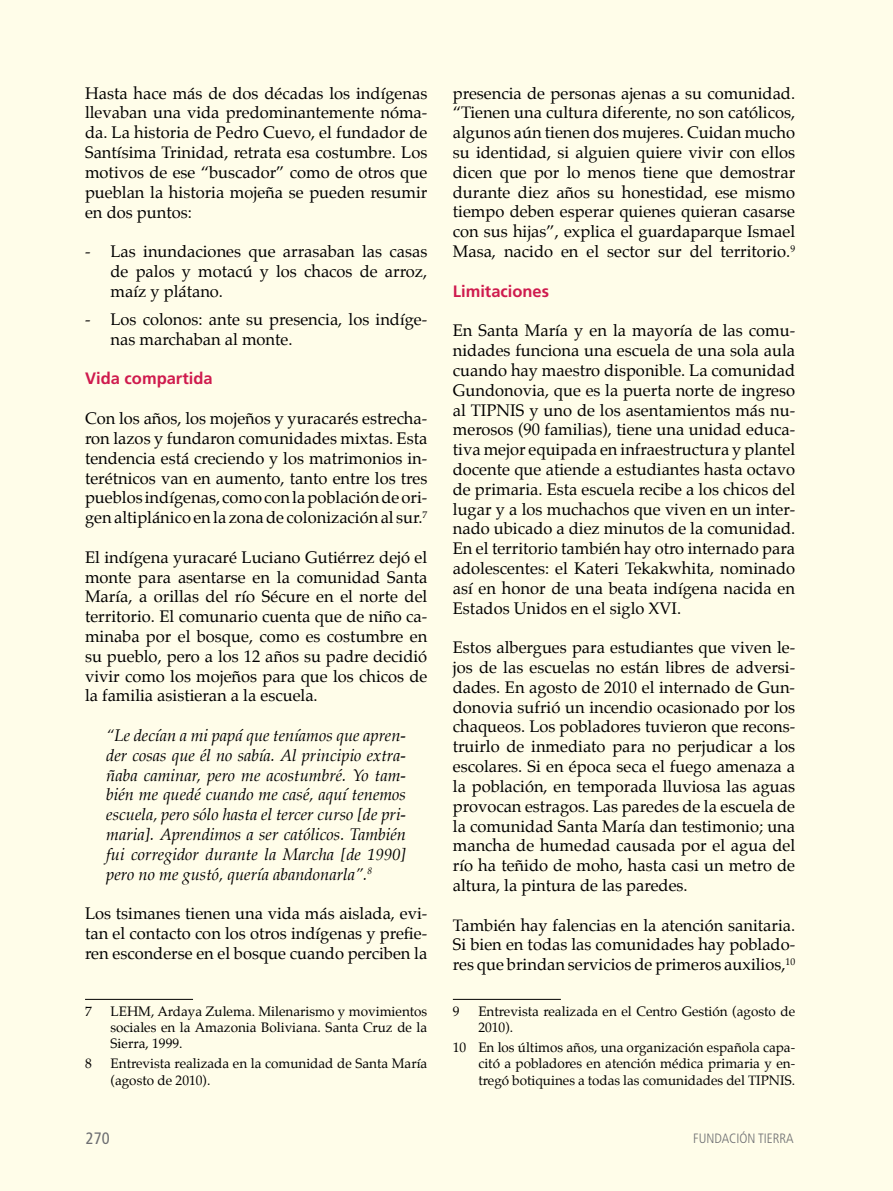
<style>
.page{position:relative;width:893px;height:1191px;background:#fffde9}
.page>*{position:absolute;margin:0;border:0;box-sizing:border-box;transform-origin:0 0}
.t1{font:16.5px/19.8px "Palatino";color:#000;text-align:justify}
.t2{font:italic 16.5px/19.8px "Palatino";color:#000;text-align:justify}
.t3{font:700 16.5px "Frutiger";color:#cf1b4e}
.t4{font:condensed 16.5px "Frutiger";color:#6d6e71}
.t5{font:13.5px/16.2px "Palatino";color:#000;text-align:justify}
.t6{font:300 condensed 13.5px "Frutiger";color:#6d6e71}
</style>
<div class="page">
<hr style="left:85px;top:999px;width:108px;height:1px;background:#000">
<hr style="left:453px;top:999px;width:108px;height:1px;background:#000">
<p class="t1" style="left:85px;top:83px;width:344px">Hasta hace más de dos décadas los indígenas llevaban una vida predominantemente nóma&shy;da. La historia de Pedro Cuevo, el fundador de Santísima Trinidad, retrata esa costumbre. Los motivos de ese “buscador” como de otros que pueblan la historia mojeña se pueden resumir en dos puntos:</p>
<p class="t1" style="left:111px;top:241px;width:318px;text-indent:-26px">- Las inundaciones que arrasaban las casas de palos y motacú y los chacos de arroz, maíz y plátano.</p>
<p class="t1" style="left:111px;top:309px;width:318px;text-indent:-26px">- Los colonos: ante su presencia, los indíge&shy;nas marchaban al monte.</p>
<p class="t3" style="left:85px;top:369px;width:129px">Vida compartida</p>
<p class="t1" style="left:85px;top:408px;width:344px">Con los años, los mojeños y yuracarés estrecha&shy;ron lazos y fundaron comunidades mixtas. Esta tendencia está creciendo y los matrimonios in&shy;terétnicos van en aumento, tanto entre los tres pueblos indígenas, como con la población de ori&shy;gen altiplánico en la zona de colonización al sur.<sup>7</sup></p>
<p class="t1" style="left:85px;top:547px;width:344px">El indígena yuracaré Luciano Gutiérrez dejó el monte para asentarse en la comunidad Santa María, a orillas del río Sécure en el norte del territorio. El comunario cuenta que de niño ca&shy;minaba por el bosque, como es costumbre en su pueblo, pero a los 12 años su padre decidió vivir como los mojeños para que los chicos de la familia asistieran a la escuela.</p>
<p class="t2" style="left:106px;top:725px;width:301px">“Le decían a mi papá que teníamos que apren&shy;der cosas que él no sabía. Al principio extra&shy;ñaba caminar, pero me acostumbré. Yo tam&shy;bién me quedé cuando me casé, aquí tenemos escuela, pero sólo hasta el tercer curso [de pri&shy;maria]. Aprendimos a ser católicos. También fui corregidor durante la Marcha [de 1990] pero no me gustó, quería abandonarla”.<sup>8</sup></p>
<p class="t1" style="left:85px;top:903px;width:344px">Los tsimanes tienen una vida más aislada, evi&shy;tan el contacto con los otros indígenas y prefie&shy;ren esconderse en el bosque cuando perciben la</p>
<p class="t5" style="left:85px;top:1002px;width:8px">7</p>
<p class="t5" style="left:111px;top:1002px;width:318px">LEHM, Ardaya Zulema. Milenarismo y movimientos sociales en la Amazonia Boliviana. Santa Cruz de la Sierra, 1999.</p>
<p class="t5" style="left:85px;top:1055px;width:8px">8</p>
<p class="t5" style="left:111px;top:1055px;width:318px">Entrevista realizada en la comunidad de Santa María (agosto de 2010).</p>
<p class="t1" style="left:453px;top:83px;width:344px">presencia de personas ajenas a su comunidad. “Tienen una cultura diferente, no son católicos, algunos aún tienen dos mujeres. Cuidan mucho su identidad, si alguien quiere vivir con ellos dicen que por lo menos tiene que demostrar durante diez años su honestidad, ese mismo tiempo deben esperar quienes quieran casarse con sus hijas”, explica el guardaparque Ismael Masa, nacido en el sector sur del territorio.<sup>9</sup></p>
<p class="t3" style="left:453px;top:281px;width:98px">Limitaciones</p>
<p class="t1" style="left:453px;top:321px;width:344px">En Santa María y en la mayoría de las comu&shy;nidades funciona una escuela de una sola aula cuando hay maestro disponible. La comunidad Gundonovia, que es la puerta norte de ingreso al TIPNIS y uno de los asentamientos más nu&shy;merosos (90 familias), tiene una unidad educa&shy;tiva mejor equipada en infraestructura y plantel docente que atiende a estudiantes hasta octavo de primaria. Esta escuela recibe a los chicos del lugar y a los muchachos que viven en un inter&shy;nado ubicado a diez minutos de la comunidad.<br>En el territorio también hay otro internado para adolescentes: el Kateri Tekakwhita, nominado así en honor de una beata indígena nacida en Estados Unidos en el siglo XVI.</p>
<p class="t1" style="left:453px;top:637px;width:344px">Estos albergues para estudiantes que viven le&shy;jos de las escuelas no están libres de adversi&shy;dades. En agosto de 2010 el internado de Gun&shy;donovia sufrió un incendio ocasionado por los chaqueos. Los pobladores tuvieron que recons&shy;truirlo de inmediato para no perjudicar a los escolares. Si en época seca el fuego amenaza a la población, en temporada lluviosa las aguas provocan estragos. Las paredes de la escuela de la comunidad Santa María dan testimonio; una mancha de humedad causada por el agua del río ha teñido de moho, hasta casi un metro de altura, la pintura de las paredes.</p>
<p class="t1" style="left:453px;top:915px;width:344px">También hay falencias en la atención sanitaria.<br>Si bien en todas las comunidades hay poblado&shy;res que brindan servicios de primeros auxilios,<sup>10</sup></p>
<p class="t5" style="left:453px;top:1002px;width:8px">9</p>
<p class="t5" style="left:478px;top:1002px;width:318px">Entrevista realizada en el Centro Gestión (agosto de<br>2010).</p>
<p class="t5" style="left:478px;top:1039px;width:318px;text-indent:-26px">10 En los últimos años, una organización española capa&shy;citó a pobladores en atención médica primaria y en&shy;tregó botiquines a todas las comunidades del TIPNIS.</p>
<p class="t4" style="left:86px;top:1128px;width:25px">270</p>
<p class="t6" style="left:693px;top:1130px;width:102px">FUNDACIÓN TIERRA</p>
</div>
